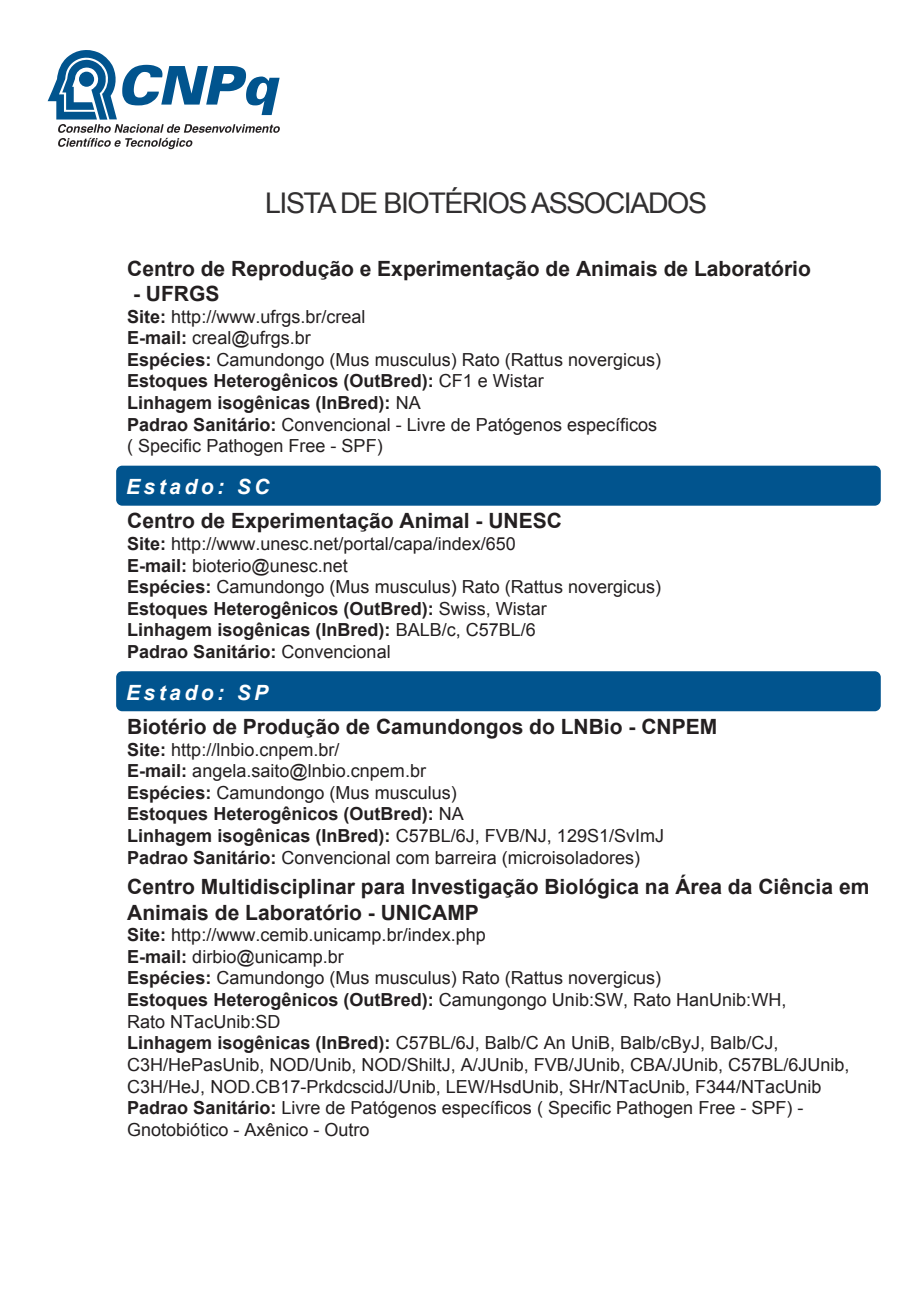
<style>
.page{position:relative;width:921px;height:1290px;background:#fff}
.page>*{position:absolute;margin:0;border:0;box-sizing:border-box;transform-origin:0 0}
.t1{font:28.5px "Arial";letter-spacing:-.05em;color:#312f30}
.t2{font:700 21px/25.2px "Arial";color:#231f20}
.t3{font:italic 700 21px "Arial";letter-spacing:.165em;color:#fff}
.t4{font:18px/21.6px "Arial";color:#231f20}
.s1{font-weight:700}
</style>
<div class="page">
<div style="left:116px;top:671px;width:764px;height:40px;background:#01548e;border-radius:6px"></div>
<div style="left:116px;top:465px;width:764px;height:41px;background:#01548e;border-radius:6px"></div>
<svg style="left:48px;top:50px;width:232px;height:99px"></svg>
<h1 class="t1" style="left:265px;top:184px;width:443px">LISTA DE BIOTÉRIOS ASSOCIADOS</h1>
<p class="t2" style="left:127px;top:256px;width:685px">Centro de Reprodução e Experimentação de Animais de Laboratório</p>
<p class="t2" style="left:133px;top:281px;width:88px">- UFRGS</p>
<p class="t4" style="left:127px;top:306px;width:535px"><span class="s1">Site:</span> http://www.ufrgs.br/creal<br><span class="s1">E-mail:</span> creal@ufrgs.br<br><span class="s1">Espécies:</span> Camundongo (Mus musculus) Rato (Rattus novergicus)<br><span class="s1">Estoques Heterogênicos (OutBred):</span> CF1 e Wistar<br><span class="s1">Linhagem isogênicas (InBred):</span> NA<br><span class="s1">Padrao Sanitário:</span> Convencional - Livre de Patógenos específicos ( Specific Pathogen Free - SPF)</p>
<p class="t3" style="left:126px;top:473px;width:145px">Estado: SC</p>
<p class="t2" style="left:127px;top:509px;width:436px">Centro de Experimentação Animal - UNESC</p>
<p class="t4" style="left:127px;top:533px;width:535px"><span class="s1">Site:</span> http://www.unesc.net/portal/capa/index/650<br><span class="s1">E-mail:</span> bioterio@unesc.net<br><span class="s1">Espécies:</span> Camundongo (Mus musculus) Rato (Rattus novergicus)<br><span class="s1">Estoques Heterogênicos (OutBred):</span> Swiss, Wistar<br><span class="s1">Linhagem isogênicas (InBred):</span> BALB/c, C57BL/6<br><span class="s1">Padrao Sanitário:</span> Convencional</p>
<p class="t3" style="left:126px;top:678px;width:144px">Estado: SP</p>
<p class="t2" style="left:127px;top:714px;width:591px">Biotério de Produção de Camundongos do LNBio - CNPEM</p>
<p class="t4" style="left:127px;top:738px;width:538px"><span class="s1">Site:</span> http://lnbio.cnpem.br/<br><span class="s1">E-mail:</span> angela.saito@lnbio.cnpem.br<br><span class="s1">Espécies:</span> Camundongo (Mus musculus)<br><span class="s1">Estoques Heterogênicos (OutBred):</span> NA<br><span class="s1">Linhagem isogênicas (InBred):</span> C57BL/6J, FVB/NJ, 129S1/SvImJ <span class="s1">Padrao Sanitário:</span> Convencional com barreira (microisoladores)</p>
<p class="t2" style="left:127px;top:875px;width:743px">Centro Multidisciplinar para Investigação Biológica na Área da Ciência em<br>Animais de Laboratório - UNICAMP</p>
<p class="t4" style="left:127px;top:924px;width:723px"><span class="s1">Site:</span> http://www.cemib.unicamp.br/index.php<br><span class="s1">E-mail:</span> dirbio@unicamp.br<br><span class="s1">Espécies:</span> Camundongo (Mus musculus) Rato (Rattus novergicus)<br><span class="s1">Estoques Heterogênicos (OutBred):</span> Camungongo Unib:SW, Rato HanUnib:WH,<br>Rato NTacUnib:SD<br><span class="s1">Linhagem isogênicas (InBred):</span> C57BL/6J, Balb/C An UniB, Balb/cByJ, Balb/CJ, C3H/HePasUnib, NOD/Unib, NOD/ShiltJ, A/JUnib, FVB/JUnib, CBA/JUnib, C57BL/6JUnib, C3H/HeJ, NOD.CB17-PrkdcscidJ/Unib, LEW/HsdUnib, SHr/NTacUnib, F344/NTacUnib <span class="s1">Padrao Sanitário:</span> Livre de Patógenos específicos ( Specific Pathogen Free - SPF) - Gnotobiótico - Axênico - Outro</p>
</div>
